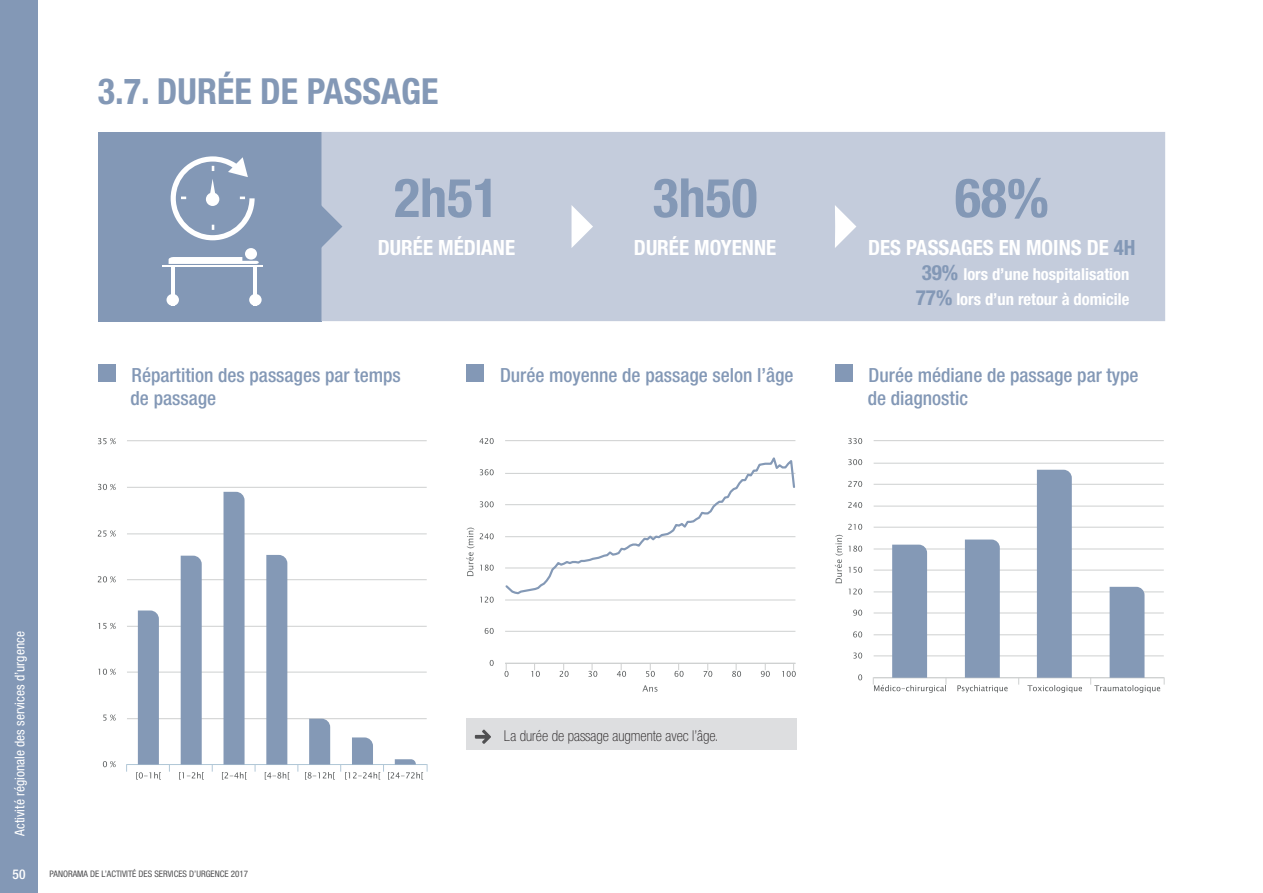
<style>
.page{position:relative;width:1263px;height:893px;background:#fff}
.page>*{position:absolute;margin:0;border:0;box-sizing:border-box;transform-origin:0 0}
.t1{font:700 condensed 54px "Helvetica Neue";color:#8398b6}
.t2{font:700 condensed 36px "Helvetica Neue";color:#8398b6}
.t3{font:700 condensed 21px "Helvetica Neue";color:#fff}
.t4{font:500 condensed 19.5px/23.4px "Helvetica Neue";color:#8398b6}
.t5{font:700 condensed 16.5px/25.2px "Helvetica Neue";color:#fff;text-align:center}
.t6{font:100 condensed 15px "Helvetica Neue";color:#231f20}
.t7{font:condensed 13.5px "Helvetica Neue";color:#fff}
.t8{font:500 condensed 13.5px "Helvetica Neue";color:#fff}
.t9{font:condensed 9px "Helvetica Neue";color:#505052}
.s1{color:#8398b6}
.s2{font-size:21px;color:#8398b6}
</style>
<div class="page">
<div style="left:0;top:0;width:38px;height:893px;background:#8398b6"></div>
<div style="left:98px;top:132px;width:223px;height:189px;background:#8398b6"></div>
<div style="left:321px;top:132px;width:844px;height:189px;background:#c4ccdc"></div>
<svg style="left:321px;top:205px;width:21px;height:43px"></svg>
<svg style="left:571px;top:205px;width:22px;height:43px"></svg>
<svg style="left:835px;top:205px;width:21px;height:43px"></svg>
<hr style="left:162px;top:265px;width:101px;height:2px;background:#fff">
<hr style="left:171px;top:267px;width:3px;height:39px;background:#fff">
<hr style="left:254px;top:267px;width:3px;height:39px;background:#fff">
<div style="left:245px;top:248px;width:12px;height:12px;background:#fff;border-radius:50%"></div>
<svg style="left:169px;top:257px;width:90px;height:7px"></svg>
<div style="left:166px;top:294px;width:13px;height:12px;background:#fff;border-radius:50%"></div>
<div style="left:249px;top:294px;width:13px;height:12px;background:#fff;border-radius:50%"></div>
<svg style="left:171px;top:156px;width:84px;height:84px"></svg>
<div style="left:98px;top:364px;width:17px;height:17px;background:#8398b6"></div>
<div style="left:466px;top:364px;width:18px;height:17px;background:#8398b6"></div>
<div style="left:835px;top:364px;width:17px;height:17px;background:#8398b6"></div>
<hr style="left:127px;top:718px;width:300px;height:1px;background:#ced0d0">
<hr style="left:127px;top:672px;width:300px;height:1px;background:#ced0d0">
<hr style="left:127px;top:626px;width:300px;height:1px;background:#ced0d0">
<hr style="left:127px;top:579px;width:300px;height:1px;background:#ced0d0">
<hr style="left:127px;top:533px;width:300px;height:1px;background:#ced0d0">
<hr style="left:127px;top:487px;width:300px;height:1px;background:#ced0d0">
<hr style="left:127px;top:440px;width:300px;height:1px;background:#ced0d0">
<hr style="left:127px;top:764px;width:300px;height:1px;background:#b2c8d8">
<div style="left:138px;top:610px;width:21px;height:154px;background:#8499b6"></div>
<div style="left:181px;top:556px;width:21px;height:208px;background:#8499b6"></div>
<svg style="left:223px;top:492px;width:22px;height:272px;background:#899db9"></svg>
<div style="left:266px;top:555px;width:21px;height:209px;background:#8499b6"></div>
<svg style="left:136px;top:772px;width:25px;height:8px"></svg>
<svg style="left:179px;top:772px;width:25px;height:8px"></svg>
<svg style="left:222px;top:772px;width:25px;height:8px"></svg>
<svg style="left:265px;top:772px;width:24px;height:8px"></svg>
<svg style="left:305px;top:719px;width:123px;height:61px"></svg>
<svg style="left:103px;top:761px;width:13px;height:6px"></svg>
<svg style="left:103px;top:714px;width:13px;height:7px"></svg>
<svg style="left:98px;top:669px;width:18px;height:6px"></svg>
<svg style="left:98px;top:623px;width:18px;height:6px"></svg>
<svg style="left:98px;top:576px;width:18px;height:6px"></svg>
<svg style="left:98px;top:530px;width:18px;height:7px"></svg>
<svg style="left:98px;top:484px;width:18px;height:6px"></svg>
<svg style="left:98px;top:438px;width:18px;height:6px"></svg>
<hr style="left:505px;top:631px;width:290px;height:1px;background:#ced0d0">
<hr style="left:505px;top:600px;width:290px;height:1px;background:#ced0d0">
<hr style="left:505px;top:440px;width:290px;height:1px;background:#ced0d0">
<svg style="left:642px;top:685px;width:15px;height:7px"></svg>
<hr style="left:505px;top:663px;width:290px;height:1px;background:#ced0d0">
<svg style="left:505px;top:457px;width:291px;height:138px"></svg>
<svg style="left:504px;top:664px;width:5px;height:13px"></svg>
<svg style="left:531px;top:664px;width:9px;height:13px"></svg>
<svg style="left:560px;top:664px;width:9px;height:13px"></svg>
<svg style="left:588px;top:664px;width:9px;height:13px"></svg>
<svg style="left:617px;top:664px;width:9px;height:13px"></svg>
<svg style="left:646px;top:664px;width:9px;height:13px"></svg>
<svg style="left:674px;top:664px;width:10px;height:13px"></svg>
<svg style="left:703px;top:664px;width:9px;height:13px"></svg>
<svg style="left:732px;top:664px;width:9px;height:13px"></svg>
<svg style="left:761px;top:664px;width:9px;height:13px"></svg>
<svg style="left:782px;top:663px;width:14px;height:14px"></svg>
<svg style="left:490px;top:660px;width:4px;height:6px"></svg>
<svg style="left:485px;top:628px;width:9px;height:6px"></svg>
<svg style="left:480px;top:597px;width:14px;height:6px"></svg>
<svg style="left:466px;top:528px;width:28px;height:48px"></svg>
<svg style="left:480px;top:501px;width:14px;height:6px"></svg>
<svg style="left:480px;top:469px;width:14px;height:6px"></svg>
<svg style="left:479px;top:438px;width:15px;height:6px"></svg>
<hr style="left:874px;top:655px;width:290px;height:1px;background:#ced0d0">
<hr style="left:874px;top:634px;width:290px;height:1px;background:#ced0d0">
<hr style="left:874px;top:613px;width:290px;height:1px;background:#ced0d0">
<hr style="left:874px;top:591px;width:290px;height:1px;background:#ced0d0">
<hr style="left:874px;top:570px;width:290px;height:1px;background:#ced0d0">
<hr style="left:874px;top:549px;width:290px;height:1px;background:#ced0d0">
<hr style="left:874px;top:527px;width:290px;height:1px;background:#ced0d0">
<hr style="left:874px;top:506px;width:290px;height:1px;background:#ced0d0">
<hr style="left:874px;top:484px;width:290px;height:1px;background:#ced0d0">
<hr style="left:874px;top:463px;width:290px;height:1px;background:#ced0d0">
<hr style="left:874px;top:440px;width:290px;height:1px;background:#ced0d0">
<hr style="left:874px;top:677px;width:290px;height:1px;background:#ced0d0">
<div style="left:965px;top:539px;width:35px;height:139px;background:#8499b6"></div>
<div style="left:1037px;top:470px;width:35px;height:208px;background:#8499b6"></div>
<svg style="left:873px;top:545px;width:74px;height:148px"></svg>
<svg style="left:957px;top:685px;width:51px;height:8px"></svg>
<svg style="left:1027px;top:685px;width:55px;height:8px"></svg>
<svg style="left:1090px;top:587px;width:75px;height:106px"></svg>
<svg style="left:858px;top:674px;width:4px;height:6px"></svg>
<svg style="left:853px;top:652px;width:9px;height:7px"></svg>
<svg style="left:853px;top:631px;width:9px;height:6px"></svg>
<svg style="left:853px;top:610px;width:9px;height:6px"></svg>
<svg style="left:835px;top:524px;width:27px;height:71px"></svg>
<svg style="left:848px;top:502px;width:14px;height:6px"></svg>
<svg style="left:848px;top:481px;width:14px;height:6px"></svg>
<svg style="left:848px;top:459px;width:14px;height:6px"></svg>
<svg style="left:848px;top:438px;width:14px;height:6px"></svg>
<div style="left:466px;top:718px;width:331px;height:31px;background:#dddee0"></div>
<svg style="left:475px;top:729px;width:16px;height:15px"></svg>
<h2 class="t2" style="left:98px;top:70px;width:342px">3.7. DURÉE DE PASSAGE</h2>
<h1 class="t1" style="left:394px;top:165px;width:106px">2h51</h1>
<p class="t3" style="left:378px;top:235px;width:139px">DURÉE MÉDIANE</p>
<h1 class="t1" style="left:653px;top:165px;width:106px">3h50</h1>
<p class="t3" style="left:634px;top:235px;width:144px">DURÉE MOYENNE</p>
<h1 class="t1" style="left:955px;top:165px;width:95px">68%</h1>
<p class="t3" style="left:868px;top:235px;width:269px">DES PASSAGES EN MOINS DE <span class="s1">4H</span></p>
<p class="t5" style="left:916px;top:261px;width:215px"><span class="s2">39%</span> lors d’une hospitalisation<br><span class="s2">77%</span> lors d’un retour à domicile</p>
<p class="t4" style="left:131px;top:363px;width:272px">Répartition des passages par temps de passage</p>
<p class="t4" style="left:500px;top:363px;width:295px">Durée moyenne de passage selon l’âge</p>
<p class="t4" style="left:868px;top:363px;width:272px">Durée médiane de passage par type de diagnostic</p>
<p class="t7" style="left:12px;top:836px;width:206px;rotate:-90deg">Activité régionale des services d’urgence</p>
<p class="t8" style="left:13px;top:866px;width:14px">50</p>
<p class="t9" style="left:50px;top:869px;width:200px">PANORAMA DE L’ACTIVITÉ DES SERVICES D’URGENCE 2017</p>
<p class="t6" style="left:504px;top:727px;width:216px">La durée de passage augmente avec l’âge.</p>
</div>
